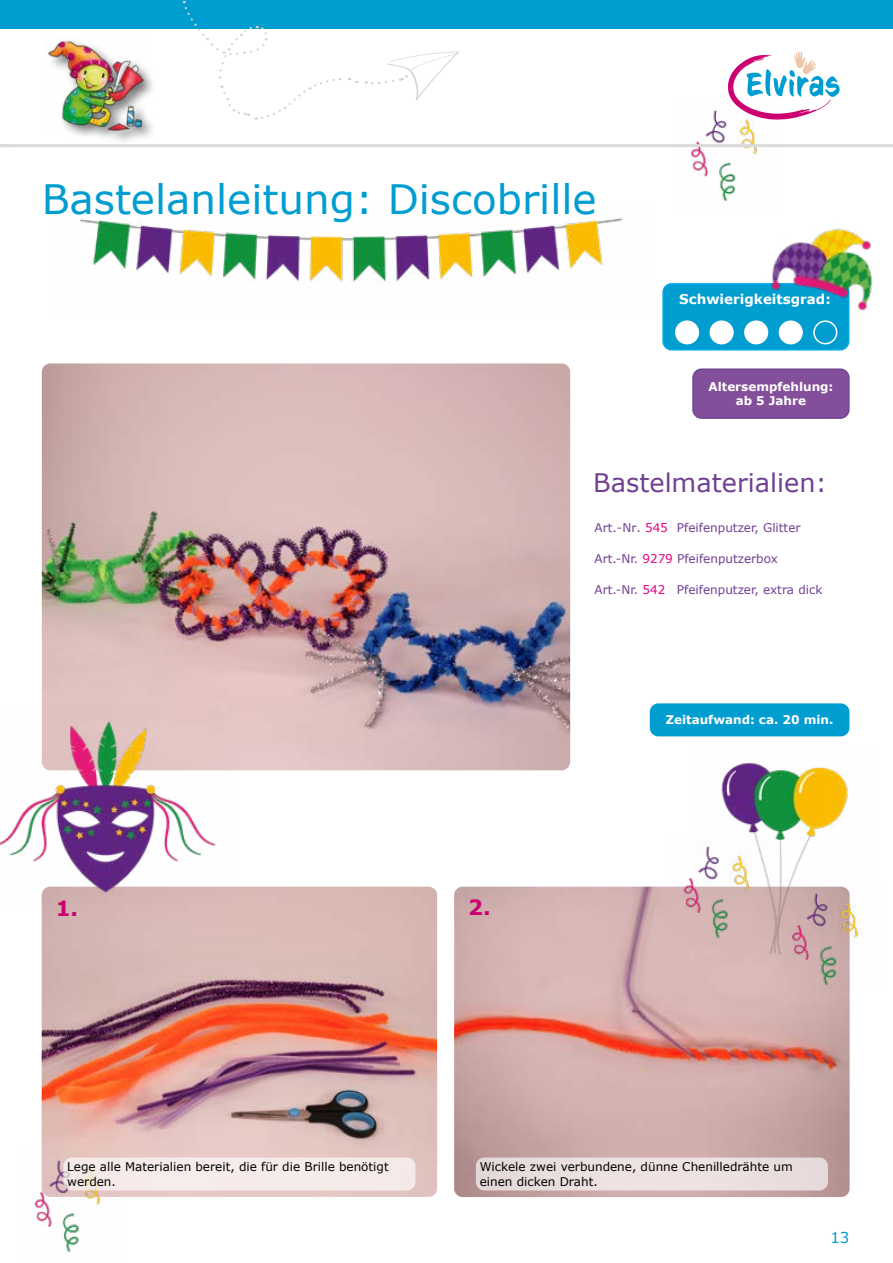
<style>
.page{position:relative;width:893px;height:1263px;background:#fff}
.page>*{position:absolute;margin:0;border:0;box-sizing:border-box;transform-origin:0 0}
.t1{font:40.5px "Verdana";color:#009dd0}
.t2{font:25.5px "Verdana";color:#714092}
.t3{font:700 21px "Verdana";color:#cc0070}
.t4{font:15px "Verdana";color:#009dd0}
.t5{font:700 13.5px "Verdana";color:#fff}
.t6{font:12px/14.4px "Verdana";color:#000}
.t7{font:12px "Verdana";color:#714092}
.t8{font:700 12px/14.4px "Verdana";color:#fff;text-align:center}
.s1{color:#e6007d}
</style>
<div class="page">
<img style="left:42px;top:363px;width:528px;height:407px">
<img style="left:42px;top:887px;width:395px;height:310px">
<img style="left:454px;top:887px;width:396px;height:310px">
<div style="left:650px;top:703px;width:199px;height:33px;background:#009dd0;border-radius:9px"></div>
<div style="left:693px;top:369px;width:156px;height:49px;background:#834f9b;border-radius:9px"></div>
<div style="left:692px;top:368px;width:158px;height:51px;border:2px solid #6e4796;border-radius:9px"></div>
<img style="left:0;top:707px;width:235px;height:200px">
<img style="left:693px;top:762px;width:155px;height:204px">
<img style="left:668px;top:833px;width:108px;height:112px">
<img style="left:776px;top:880px;width:82px;height:112px">
<img style="left:691px;top:104px;width:66px;height:98px">
<img style="left:79px;top:217px;width:543px;height:67px">
<img style="left:34px;top:1147px;width:93px;height:105px">
<div style="left:663px;top:284px;width:186px;height:66px;background:#009dd0;border-radius:9px"></div>
<div style="left:662px;top:283px;width:187px;height:67px;border:2px solid #00a9e8;border-radius:9px"></div>
<div style="left:675px;top:320px;width:24px;height:24px;border:2px solid #fff;border-radius:50%"></div>
<div style="left:779px;top:320px;width:24px;height:24px;border:2px solid #fff;border-radius:50%"></div>
<div style="left:813px;top:320px;width:24px;height:24px;border:2px solid #fff;border-radius:50%"></div>
<div style="left:710px;top:320px;width:24px;height:24px;border:2px solid #fff;border-radius:50%"></div>
<div style="left:744px;top:320px;width:24px;height:24px;border:2px solid #fff;border-radius:50%"></div>
<div style="left:676px;top:321px;width:22px;height:23px;background:#fff;border-radius:50%"></div>
<div style="left:779px;top:321px;width:23px;height:23px;background:#fff;border-radius:50%"></div>
<div style="left:710px;top:321px;width:23px;height:23px;background:#fff;border-radius:50%"></div>
<div style="left:745px;top:321px;width:22px;height:23px;background:#fff;border-radius:50%"></div>
<img style="left:758px;top:228px;width:115px;height:100px">
<div style="left:63px;top:1157px;width:352px;height:33px;background:#f5ebea;border-radius:9px"></div>
<div style="left:476px;top:1157px;width:352px;height:33px;background:#ebdfdf;border-radius:9px"></div>
<svg style="left:728px;top:51px;width:112px;height:69px"></svg>
<div style="left:0;top:0;width:893px;height:29px;background:#009dd0"></div>
<svg style="left:182px;top:0;width:277px;height:120px"></svg>
<hr style="left:0;top:144px;width:893px;height:3px;background:#dadada">
<div style="left:47px;top:39px;width:110px;height:105px;background:#000;opacity:.55"></div>
<img style="left:45px;top:37px;width:100px;height:97px">
<h1 class="t1" style="left:42px;top:174px;width:556px">Bastelanleitung: Discobrille</h1>
<p class="t5" style="left:679px;top:291px;width:153px">Schwierigkeitsgrad:</p>
<p class="t8" style="left:708px;top:380px;width:126px">Altersempfehlung: ab 5 Jahre</p>
<h2 class="t2" style="left:593px;top:467px;width:235px">Bastelmaterialien:</h2>
<p class="t7" style="left:594px;top:519px;width:208px">Art.-Nr. <span class="s1">545</span> Pfeifenputzer, Glitter</p>
<p class="t7" style="left:594px;top:551px;width:185px">Art.-Nr. <span class="s1">9279</span> Pfeifenputzerbox</p>
<p class="t7" style="left:594px;top:582px;width:229px">Art.-Nr. <span class="s1">542</span> Pfeifenputzer, extra dick</p>
<h3 class="t3" style="left:56px;top:894px;width:24px">1.</h3>
<h3 class="t3" style="left:468px;top:894px;width:24px">2.</h3>
<p class="t8" style="left:666px;top:713px;width:169px">Zeitaufwand: ca. 20 min.</p>
<p class="t6" style="left:67px;top:1160px;width:323px">Lege alle Materialien bereit, die für die Brille benötigt werden.</p>
<p class="t6" style="left:480px;top:1160px;width:315px">Wickele zwei verbundene, dünne Chenilledrähte um einen dicken Draht.</p>
<p class="t4" style="left:830px;top:1228px;width:21px">13</p>
</div>
